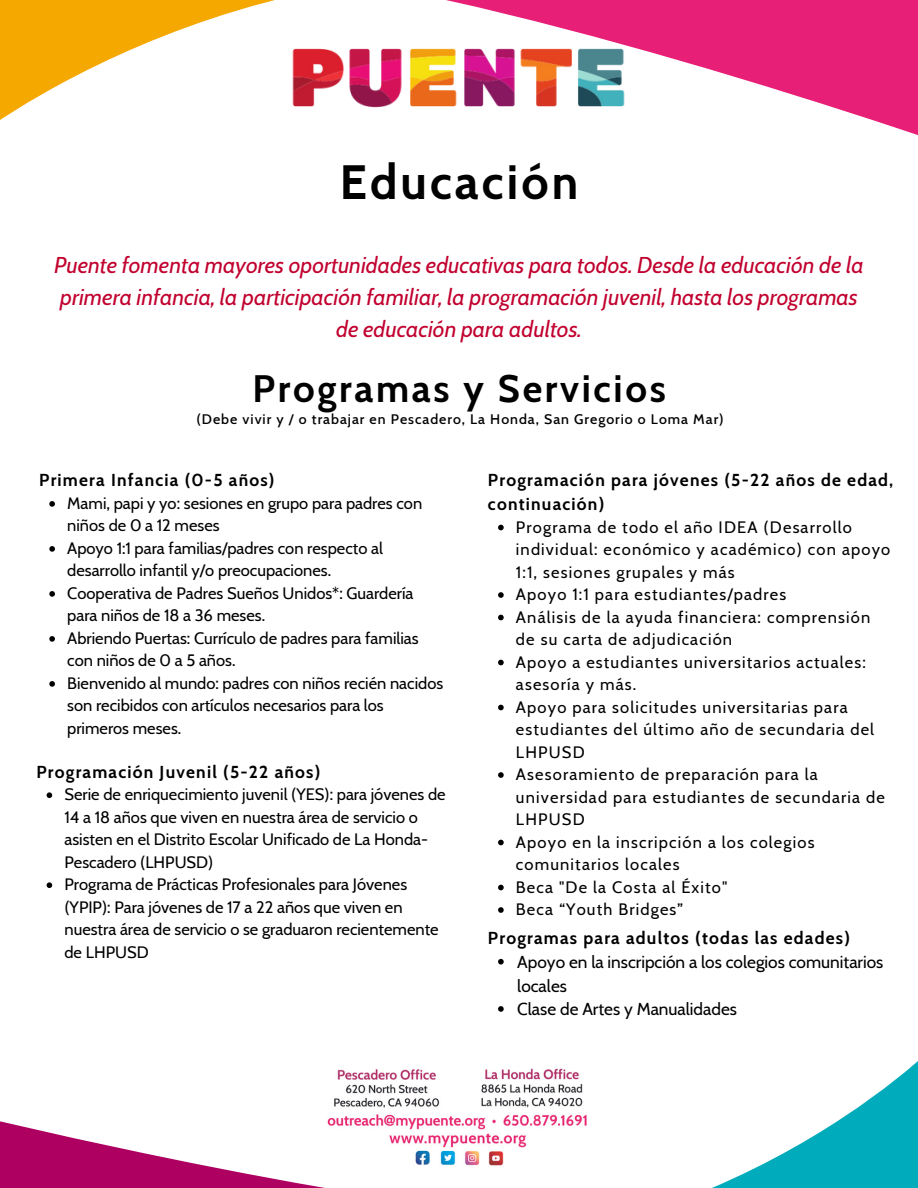
<style>
.page{position:relative;width:918px;height:1188px;background:#fff}
.page>*{position:absolute;margin:0;border:0;box-sizing:border-box;transform-origin:0 0}
.t1{font:700 48px "Cabin";letter-spacing:.065em;color:#000}
.t2{font:700 38.1px "Cabin";letter-spacing:.07em;color:#000}
.t3{font:italic 22.8px/31.8px "Cabin";color:#c1022f;text-align:center}
.t4{font:700 17.25px/23.7px "Cabin";letter-spacing:.07em;color:#000}
.t5{font:17.25px/23.7px "Cabin";color:#000}
.t6{font:16.5px/22.5px "Cabin";color:#000}
.t7{font:16.5px/22.5px "Cabin";letter-spacing:.07em;color:#000}
.t8{font:500 14.1px "Cabin";letter-spacing:.07em;color:#000}
</style>
<div class="page">
<svg style="left:0;top:0;width:918px;height:135px"></svg>
<img style="left:280px;top:36px;width:358px;height:84px">
<svg style="left:498px;top:525px;width:6px;height:5px"></svg>
<svg style="left:498px;top:592px;width:6px;height:6px"></svg>
<svg style="left:498px;top:615px;width:6px;height:5px"></svg>
<svg style="left:498px;top:660px;width:6px;height:5px"></svg>
<svg style="left:498px;top:705px;width:6px;height:5px"></svg>
<svg style="left:498px;top:772px;width:6px;height:6px"></svg>
<svg style="left:498px;top:840px;width:6px;height:5px"></svg>
<svg style="left:498px;top:885px;width:6px;height:5px"></svg>
<svg style="left:498px;top:907px;width:6px;height:6px"></svg>
<svg style="left:498px;top:959px;width:6px;height:6px"></svg>
<svg style="left:498px;top:1006px;width:6px;height:6px"></svg>
<svg style="left:49px;top:501px;width:6px;height:6px"></svg>
<svg style="left:49px;top:546px;width:6px;height:6px"></svg>
<svg style="left:49px;top:591px;width:6px;height:6px"></svg>
<svg style="left:49px;top:636px;width:6px;height:6px"></svg>
<svg style="left:49px;top:681px;width:6px;height:6px"></svg>
<svg style="left:0;top:1061px;width:918px;height:127px"></svg>
<svg style="left:47px;top:792px;width:5px;height:6px"></svg>
<svg style="left:47px;top:882px;width:5px;height:6px"></svg>
<img style="left:315px;top:1066px;width:289px;height:104px">
<h1 class="t1" style="left:340px;top:153px;width:240px">Educación</h1>
<h2 class="t3" style="left:54px;top:249px;width:811px">Puente fomenta mayores oportunidades educativas para todos. Desde la educación de la primera infancia, la participación familiar, la programación juvenil, hasta los programas de educación para adultos.</h2>
<p class="t2" style="left:252px;top:365px;width:415px">Programas y Servicios</p>
<p class="t8" style="left:196px;top:411px;width:529px">(Debe vivir y / o trabajar en Pescadero, La Honda, San Gregorio o Loma Mar)</p>
<p class="t4" style="left:39px;top:468px;width:237px">Primera Infancia (0-5 años)</p>
<p class="t6" style="left:67px;top:492px;width:356px">Mami, papi y yo: sesiones en grupo para padres con niños de 0 a 12 meses</p>
<p class="t6" style="left:67px;top:537px;width:317px">Apoyo 1:1 para familias/padres con respecto al desarrollo infantil y/o preocupaciones.</p>
<p class="t6" style="left:67px;top:582px;width:348px">Cooperativa de Padres Sueños Unidos*: Guardería para niños de 18 a 36 meses.</p>
<p class="t6" style="left:67px;top:627px;width:353px">Abriendo Puertas: Currículo de padres para familias con niños de 0 a 5 años.</p>
<h3 class="t6" style="left:67px;top:672px;width:378px">Bienvenido al mundo: padres con niños recién nacidos son recibidos con artículos necesarios para los primeros meses.</h3>
<p class="t4" style="left:36px;top:760px;width:285px">Programación Juvenil (5-22 años)</p>
<p class="t6" style="left:65px;top:783px;width:383px">Serie de enriquecimiento juvenil (YES): para jóvenes de 14 a 18 años que viven en nuestra área de servicio o asisten en el Distrito Escolar Unificado de La Honda-Pescadero (LHPUSD)</p>
<h3 class="t6" style="left:65px;top:873px;width:376px">Programa de Prácticas Profesionales para Jóvenes (YPIP): Para jóvenes de 17 a 22 años que viven en nuestra área de servicio o se graduaron recientemente de LHPUSD</h3>
<p class="t4" style="left:488px;top:468px;width:407px">Programación para jóvenes (5-22 años de edad, continuación)</p>
<p class="t7" style="left:516px;top:515px;width:376px">Programa de todo el año IDEA (Desarrollo individual: económico y académico) con apoyo<br>1:1, sesiones grupales y más</p>
<h3 class="t7" style="left:516px;top:583px;width:272px">Apoyo 1:1 para estudiantes/padres</h3>
<p class="t7" style="left:516px;top:605px;width:356px">Análisis de la ayuda financiera: comprensión de su carta de adjudicación</p>
<p class="t7" style="left:516px;top:650px;width:351px">Apoyo a estudiantes universitarios actuales: asesoría y más.</p>
<p class="t7" style="left:516px;top:695px;width:360px">Apoyo para solicitudes universitarias para estudiantes del último año de secundaria del<br>LHPUSD</p>
<p class="t7" style="left:516px;top:763px;width:370px">Asesoramiento de preparación para la universidad para estudiantes de secundaria de<br>LHPUSD</p>
<p class="t7" style="left:516px;top:830px;width:300px">Apoyo en la inscripción a los colegios comunitarios locales</p>
<h3 class="t7" style="left:516px;top:875px;width:213px">Beca "De la Costa al Éxito"</h3>
<p class="t7" style="left:516px;top:898px;width:169px">Beca “Youth Bridges”</p>
<p class="t4" style="left:488px;top:926px;width:364px">Programas para adultos (todas las edades)</p>
<p class="t5" style="left:517px;top:950px;width:368px">Apoyo en la inscripción a los colegios comunitarios locales</p>
<p class="t5" style="left:517px;top:997px;width:221px">Clase de Artes y Manualidades</p>
</div>
